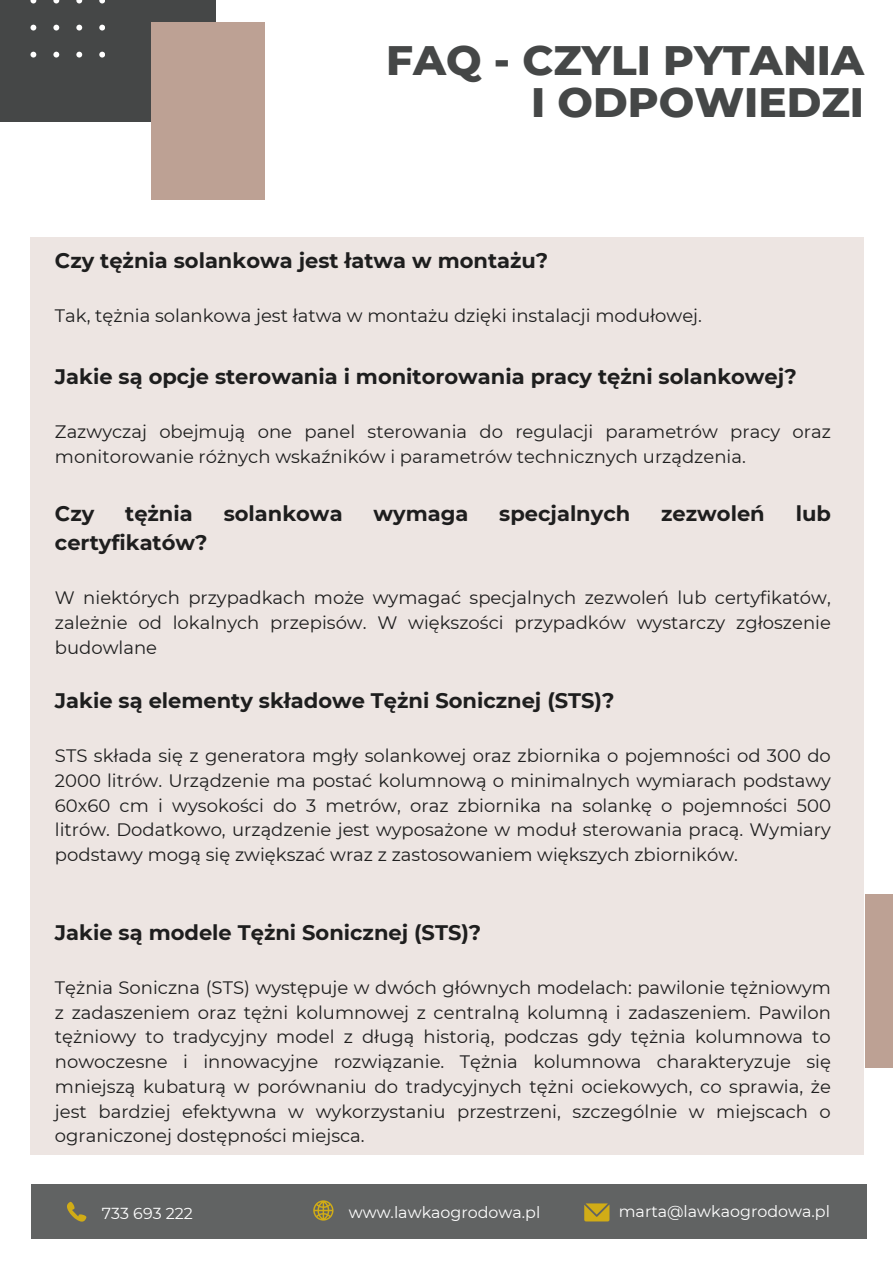
<style>
.page{position:relative;width:893px;height:1264px;background:#fff}
.page>*{position:absolute;margin:0;border:0;box-sizing:border-box;transform-origin:0 0}
.t1{font:800 42px/41.7px "Montserrat";color:#454747;text-align:right}
.t2{font:700 21px "Montserrat";color:#1e1e1e}
.t3{font:18px/24.8px "Montserrat";color:#1e1e1e;text-align:justify}
.t4{font:15.9px "Montserrat";color:#fff}
</style>
<div class="page">
<div style="left:0;top:0;width:216px;height:121px;background:#454747"></div>
<div style="left:151px;top:22px;width:114px;height:177px;background:#bda194"></div>
<div style="left:865px;top:894px;width:27px;height:173px;background:#bda194"></div>
<svg style="left:30px;top:0;width:75px;height:57px"></svg>
<div style="left:31px;top:1184px;width:835px;height:54px;background:#616363"></div>
<svg style="left:313px;top:1200px;width:20px;height:20px"></svg>
<svg style="left:67px;top:1201px;width:19px;height:20px"></svg>
<svg style="left:584px;top:1203px;width:25px;height:18px"></svg>
<div style="left:30px;top:238px;width:833px;height:916px;background:#ede5e2"></div>
<h1 class="t1" style="left:386px;top:39px;width:479px">FAQ - CZYLI PYTANIA<br>I ODPOWIEDZI</h1>
<p class="t2" style="left:55px;top:247px;width:495px">Czy tężnia solankowa jest łatwa w montażu?</p>
<p class="t3" style="left:55px;top:303px;width:648px">Tak, tężnia solankowa jest łatwa w montażu dzięki instalacji modułowej.</p>
<p class="t2" style="left:55px;top:363px;width:743px">Jakie są opcje sterowania i monitorowania pracy tężni solankowej?</p>
<p class="t3" style="left:55px;top:419px;width:777px">Zazwyczaj obejmują one panel sterowania do regulacji parametrów pracy oraz monitorowanie różnych wskaźników i parametrów technicznych urządzenia.</p>
<p class="t2" style="left:55px;top:501px;width:41px">Czy</p>
<p class="t2" style="left:125px;top:501px;width:69px">tężnia</p>
<p class="t2" style="left:224px;top:501px;width:120px">solankowa</p>
<p class="t2" style="left:373px;top:501px;width:96px">wymaga</p>
<p class="t2" style="left:499px;top:501px;width:132px">specjalnych</p>
<p class="t2" style="left:661px;top:501px;width:105px">zezwoleń</p>
<p class="t2" style="left:795px;top:501px;width:37px">lub</p>
<p class="t2" style="left:55px;top:530px;width:154px">certyfikatów?</p>
<p class="t3" style="left:55px;top:585px;width:777px">W niektórych przypadkach może wymagać specjalnych zezwoleń lub certyfikatów, zależnie od lokalnych przepisów. W większości przypadków wystarczy zgłoszenie budowlane</p>
<p class="t2" style="left:55px;top:687px;width:561px">Jakie są elementy składowe Tężni Sonicznej (STS)?</p>
<p class="t3" style="left:55px;top:743px;width:777px">STS składa się z generatora mgły solankowej oraz zbiornika o pojemności od 300 do 2000 litrów. Urządzenie ma postać kolumnową o minimalnych wymiarach podstawy 60x60 cm i wysokości do 3 metrów, oraz zbiornika na solankę o pojemności 500 litrów. Dodatkowo, urządzenie jest wyposażone w moduł sterowania pracą. Wymiary podstawy mogą się zwiększać wraz z zastosowaniem większych zbiorników.</p>
<p class="t2" style="left:55px;top:919px;width:428px">Jakie są modele Tężni Sonicznej (STS)?</p>
<p class="t3" style="left:55px;top:975px;width:777px">Tężnia Soniczna (STS) występuje w dwóch głównych modelach: pawilonie tężniowym z zadaszeniem oraz tężni kolumnowej z centralną kolumną i zadaszeniem. Pawilon tężniowy to tradycyjny model z długą historią, podczas gdy tężnia kolumnowa to nowoczesne i innowacyjne rozwiązanie. Tężnia kolumnowa charakteryzuje się mniejszą kubaturą w porównaniu do tradycyjnych tężni ociekowych, co sprawia, że jest bardziej efektywna w wykorzystaniu przestrzeni, szczególnie w miejscach o ograniczonej dostępności miejsca.</p>
<p class="t4" style="left:102px;top:1203px;width:93px">733 693 222</p>
<p class="t4" style="left:349px;top:1202px;width:193px">www.lawkaogrodowa.pl</p>
<p class="t4" style="left:618px;top:1201px;width:213px">marta@lawkaogrodowa.pl</p>
</div>
